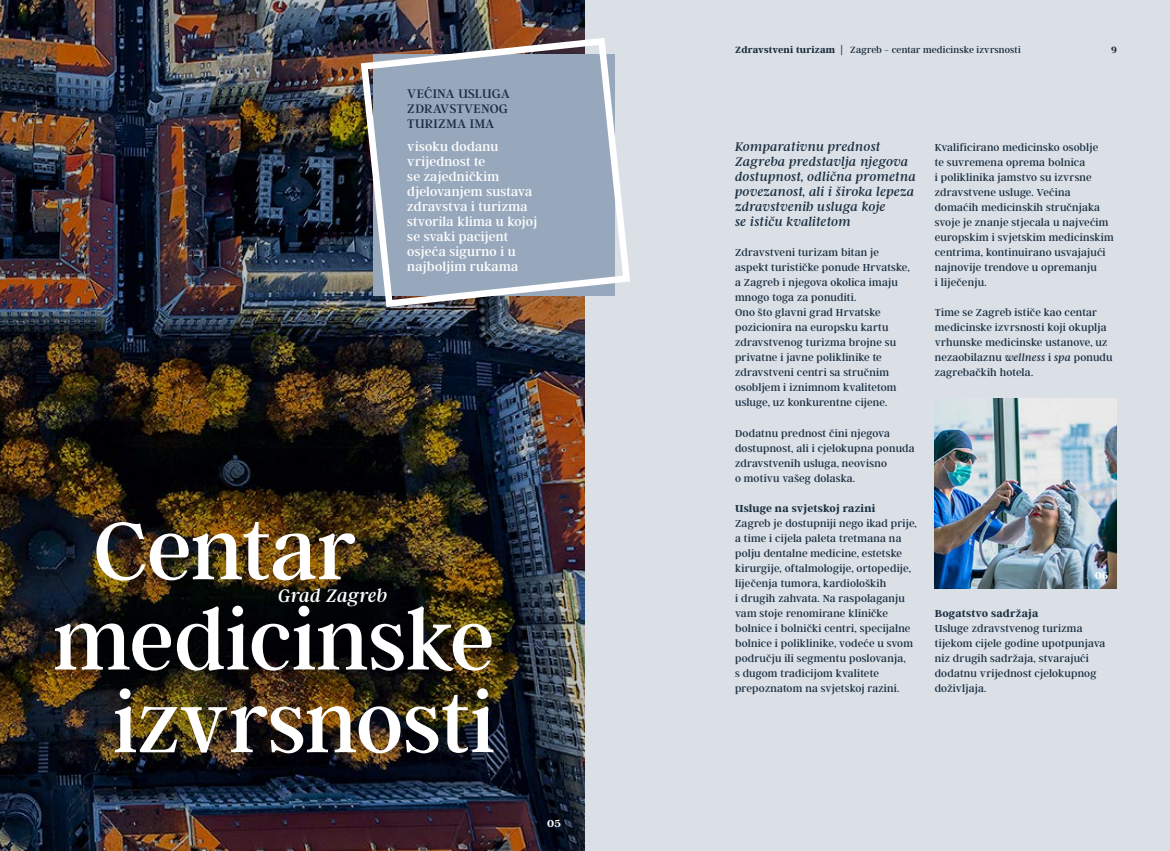
<style>
.page{position:relative;width:1170px;height:851px;background:#fff}
.page>*{position:absolute;margin:0;border:0;box-sizing:border-box;transform-origin:0 0}
.t1{font:90px/90.1px "Argent CF";color:#fff}
.t2{font:italic 20px "Argent CF";color:#fff}
.t3{font:italic 13.75px/15px "Argent CF";letter-spacing:.01em;color:#1a2f41}
.t4{font:13.75px/15px "Argent CF";letter-spacing:.02em;color:#fff}
.t5{font:13.75px/15px "Argent CF";letter-spacing:.02em;color:#1a2f41}
.t6{font:11.25px/15px "Argent CF";letter-spacing:.02em;color:#1a2f41}
.t7{font:700 11.25px "Argent CF";letter-spacing:.02em;color:#1a2f41}
.t8{font:700 11.25px "Argent CF";color:#fff}
.t9{font:10px "Argent CF";letter-spacing:.02em;color:#1a2f41}
.t10{font:700 10px "Argent CF";color:#1a2f41}
.s1{font-weight:700}
.s2{font-style:italic}
</style>
<div class="page">
<div style="left:585px;top:0;width:584px;height:850px;background:#dbdfe6"></div>
<img style="left:0;top:0;width:585px;height:850px">
<img style="left:934px;top:399px;width:182px;height:189px">
<svg style="left:357px;top:34px;width:273px;height:277px;background:#99a3b1"></svg>
<p class="t5" style="left:407px;top:87px;width:104px">VEĆINA USLUGA<br>ZDRAVSTVENOG<br>TURIZMA IMA</p>
<p class="t4" style="left:407px;top:139px;width:131px">visoku dodanu vrijednost te<br>se zajedničkim djelovanjem sustava zdravstva i turizma stvorila klima u kojoj se svaki pacijent osjeća sigurno i u najboljim rukama</p>
<h1 class="t1" style="left:54px;top:509px;width:442px;text-indent:40px">Centar medicinske</h1>
<h1 class="t1" style="left:113px;top:681px;width:383px">izvrsnosti</h1>
<h2 class="t2" style="left:278px;top:585px;width:110px">Grad Zagreb</h2>
<p class="t8" style="left:547px;top:817px;width:15px">05</p>
<p class="t9" style="left:735px;top:45px;width:287px"><span class="s1">Zdravstveni turizam</span> | Zagreb − centar medicinske izvrsnosti</p>
<p class="t10" style="left:1110px;top:44px;width:7px">9</p>
<p class="t3" style="left:735px;top:140px;width:182px">Komparativnu prednost<br>Zagreba predstavlja njegova dostupnost, odlična prometna povezanost, ali i široka lepeza zdravstvenih usluga koje<br>se ističu kvalitetom</p>
<p class="t6" style="left:735px;top:245px;width:176px">Zdravstveni turizam bitan je aspekt turističke ponude Hrvatske, a Zagreb i njegova okolica imaju mnogo toga za ponuditi.<br>Ono što glavni grad Hrvatske pozicionira na europsku kartu zdravstvenog turizma brojne su privatne i javne poliklinike te zdravstveni centri sa stručnim osobljem i iznimnom kvalitetom usluge, uz konkurentne cijene.</p>
<p class="t6" style="left:735px;top:426px;width:181px">Dodatnu prednost čini njegova dostupnost, ali i cjelokupna ponuda zdravstvenih usluga, neovisno<br>o motivu vašeg dolaska.</p>
<p class="t7" style="left:735px;top:502px;width:142px">Usluge na svjetskoj razini</p>
<p class="t6" style="left:735px;top:516px;width:183px">Zagreb je dostupniji nego ikad prije, a time i cijela paleta tretmana na polju dentalne medicine, estetske kirurgije, oftalmologije, ortopedije, liječenja tumora, kardioloških<br>i drugih zahvata. Na raspolaganju vam stoje renomirane kliničke bolnice i bolnički centri, specijalne bolnice i poliklinike, vodeće u svom području ili segmentu poslovanja,<br>s dugom tradicijom kvalitete prepoznatom na svjetskoj razini.</p>
<p class="t6" style="left:934px;top:140px;width:180px">Kvalificirano medicinsko osoblje<br>te suvremena oprema bolnica<br>i poliklinika jamstvo su izvrsne zdravstvene usluge. Većina domaćih medicinskih stručnjaka svoje je znanje stjecala u najvećim europskim i svjetskim medicinskim centrima, kontinuirano usvajajući najnovije trendove u opremanju<br>i liječenju.</p>
<p class="t6" style="left:934px;top:305px;width:179px">Time se Zagreb ističe kao centar medicinske izvrsnosti koji okuplja vrhunske medicinske ustanove, uz nezaobilaznu <span class="s2">wellness</span> i <span class="s2">spa</span> ponudu zagrebačkih hotela.</p>
<p class="t8" style="left:1094px;top:569px;width:15px">06</p>
<p class="t7" style="left:934px;top:607px;width:105px">Bogatstvo sadržaja</p>
<p class="t6" style="left:934px;top:621px;width:172px">Usluge zdravstvenog turizma tijekom cijele godine upotpunjava niz drugih sadržaja, stvarajući dodatnu vrijednost cjelokupnog doživljaja.</p>
</div>
